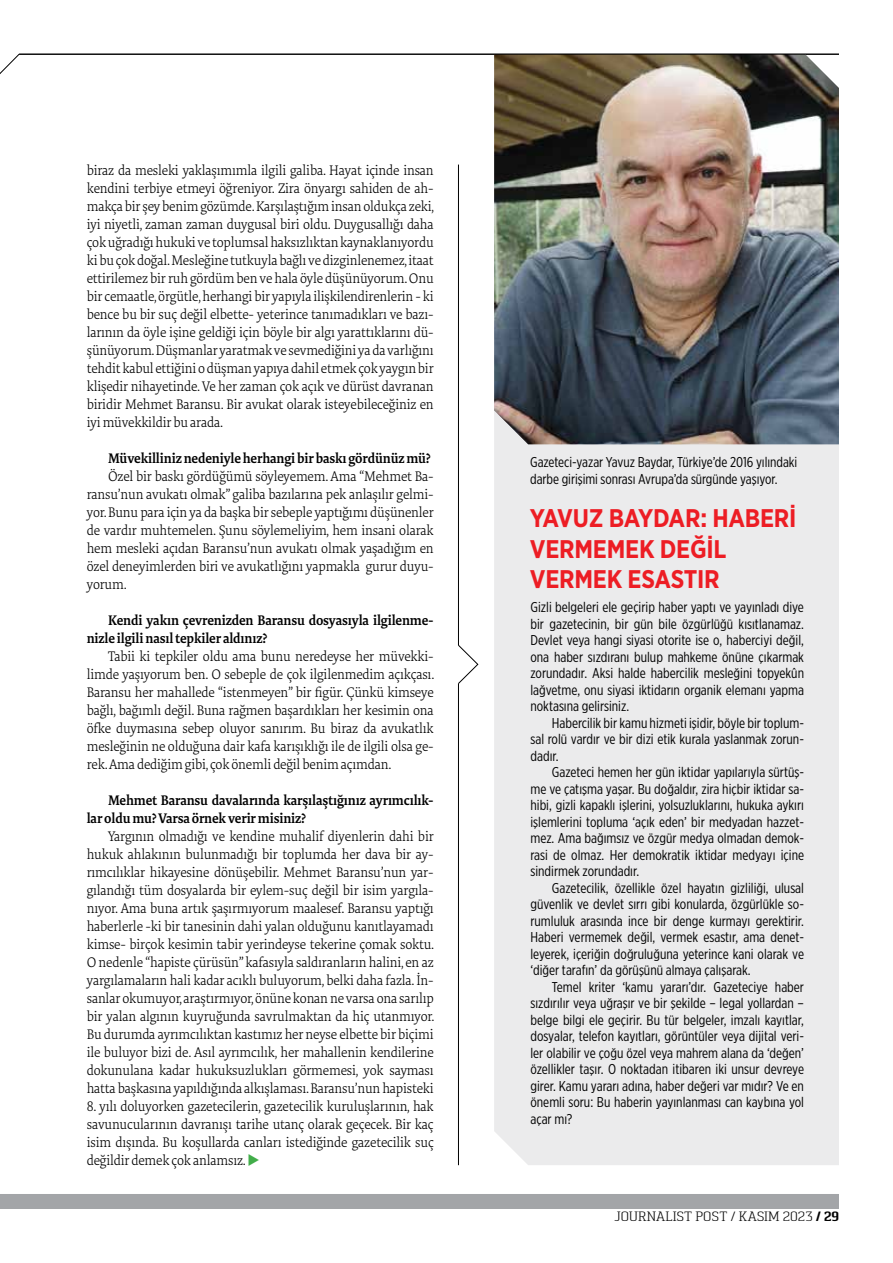
<style>
.page{position:relative;width:893px;height:1263px;background:#fff}
.page>*{position:absolute;margin:0;border:0;box-sizing:border-box;transform-origin:0 0}
.t1{font:700 25.5px/30.6px "Gotham Narrow";letter-spacing:-.01em;color:#ed1d24}
.t2{font:200 14.25px/18px "Tundra Web Pro";letter-spacing:-.015em;color:#000;text-align:justify;scale:.96 1}
.t3{font:14.25px/16.5px "Gotham X Narrow";color:#000;text-align:justify}
.t4{font:600 14.25px/18px "Tundra Web Pro";letter-spacing:-.015em;color:#000;scale:.96 1}
.t5{font:300 13.5px "Pancetta Serif Pro";color:#000}
.s1{color:#41ad49}
.s2{font-weight:700}
</style>
<div class="page">
<svg style="left:0;top:54px;width:19px;height:20px"></svg>
<div style="left:0;top:1194px;width:839px;height:15px;background:#a3a5a8"></div>
<hr style="left:458px;top:683px;width:1px;height:482px;background:#000">
<hr style="left:458px;top:165px;width:1px;height:480px;background:#000">
<svg style="left:458px;top:645px;width:20px;height:39px"></svg>
<div style="left:494px;top:444px;width:345px;height:721px;background:#ebebec"></div>
<img style="left:494px;top:55px;width:345px;height:389px">
<hr style="left:19px;top:54px;width:820px;height:1px;background:#000">
<p class="t2" style="left:87px;top:162px;width:364px">biraz da mesleki yaklaşımımla ilgili galiba. Hayat içinde insan kendini terbiye etmeyi öğreniyor. Zira önyargı sahiden de ah&shy;makça bir şey benim gözümde. Karşılaştığım insan oldukça zeki, iyi niyetli, zaman zaman duygusal biri oldu. Duygusallığı daha çok uğradığı hukuki ve toplumsal haksızlıktan kaynaklanıyordu ki bu çok doğal. Mesleğine tutkuyla bağlı ve dizginlenemez, itaat ettirilemez bir ruh gördüm ben ve hala öyle düşünüyorum. Onu bir cemaatle, örgütle, herhangi bir yapıyla ilişkilendirenlerin - ki bence bu bir suç değil elbette- yeterince tanımadıkları ve bazı&shy;larının da öyle işine geldiği için böyle bir algı yarattıklarını dü&shy;şünüyorum. Düşmanlar yaratmak ve sevmediğini ya da varlığını tehdit kabul ettiğini o düşman yapıya dahil etmek çok yaygın bir klişedir nihayetinde. Ve her zaman çok açık ve dürüst davranan biridir Mehmet Baransu. Bir avukat olarak isteyebileceğiniz en iyi müvekkildir bu arada.</p>
<p class="t4" style="left:108px;top:450px;width:338px">Müvekilliniz nedeniyle herhangi bir baskı gördünüz mü?</p>
<p class="t2" style="left:87px;top:468px;width:363px;text-indent:21px">Özel bir baskı gördüğümü söyleyemem. Ama “Mehmet Ba&shy;ransu’nun avukatı olmak” galiba bazılarına pek anlaşılır gelmi&shy;yor. Bunu para için ya da başka bir sebeple yaptığımı düşünenler de vardır muhtemelen. Şunu söylemeliyim, hem insani olarak hem mesleki açıdan Baransu’nun avukatı olmak yaşadığım en özel deneyimlerden biri ve avukatlığını yapmakla gurur duyu&shy;yorum.</p>
<p class="t4" style="left:87px;top:612px;width:363px;text-indent:21px">Kendi yakın çevrenizden Baransu dosyasıyla ilgilenme&shy;nizle ilgili nasıl tepkiler aldınız?</p>
<p class="t2" style="left:87px;top:648px;width:364px;text-indent:21px">Tabii ki tepkiler oldu ama bunu neredeyse her müvekki&shy;limde yaşıyorum ben. O sebeple de çok ilgilenmedim açıkçası.<br>Baransu her mahallede “istenmeyen” bir figür. Çünkü kimseye bağlı, bağımlı değil. Buna rağmen başardıkları her kesimin ona öfke duymasına sebep oluyor sanırım. Bu biraz da avukatlık mesleğinin ne olduğuna dair kafa karışıklığı ile de ilgili olsa ge&shy;rek. Ama dediğim gibi, çok önemli değil benim açımdan.</p>
<p class="t4" style="left:87px;top:792px;width:363px;text-indent:21px">Mehmet Baransu davalarında karşılaştığınız ayrımcılık&shy;lar oldu mu? Varsa örnek verir misiniz?</p>
<p class="t2" style="left:87px;top:828px;width:364px;text-indent:21px">Yargının olmadığı ve kendine muhalif diyenlerin dahi bir hukuk ahlakının bulunmadığı bir toplumda her dava bir ay&shy;rımcılıklar hikayesine dönüşebilir. Mehmet Baransu’nun yar&shy;gılandığı tüm dosyalarda bir eylem-suç değil bir isim yargıla&shy;nıyor. Ama buna artık şaşırmıyorum maalesef. Baransu yaptığı haberlerle -ki bir tanesinin dahi yalan olduğunu kanıtlayamadı kimse- birçok kesimin tabir yerindeyse tekerine çomak soktu.<br>O nedenle “hapiste çürüsün” kafasıyla saldıranların halini, en az yargılamaların hali kadar acıklı buluyorum, belki daha fazla. İn&shy;sanlar okumuyor, araştırmıyor, önüne konan ne varsa ona sarılıp bir yalan algının kuyruğunda savrulmaktan da hiç utanmıyor.<br>Bu durumda ayrımcılıktan kastımız her neyse elbette bir biçimi ile buluyor bizi de. Asıl ayrımcılık, her mahallenin kendilerine dokunulana kadar hukuksuzlukları görmemesi, yok sayması hatta başkasına yapıldığında alkışlaması. Baransu’nun hapisteki</p>
<p class="t2" style="left:87px;top:1098px;width:363px">8. yılı doluyorken gazetecilerin, gazetecilik kuruluşlarının, hak savunucularının davranışı tarihe utanç olarak geçecek. Bir kaç isim dışında. Bu koşullarda canları istediğinde gazetecilik suç değildir demek çok anlamsız. <span class="s1">◆</span></p>
<p class="t3" style="left:530px;top:454px;width:269px">Gazeteci-yazar Yavuz Baydar, Türkiye’de 2016 yılındaki darbe girişimi sonrası Avrupa’da sürgünde yaşıyor.</p>
<h1 class="t1" style="left:530px;top:502px;width:268px">YAVUZ BAYDAR: HABERİ<br>VERMEMEK DEĞİL<br>VERMEK ESASTIR</h1>
<p class="t3" style="left:530px;top:599px;width:275px">Gizli belgeleri ele geçirip haber yaptı ve yayınladı diye bir gazetecinin, bir gün bile özgürlüğü kısıtlanamaz.<br>Devlet veya hangi siyasi otorite ise o, haberciyi değil, ona haber sızdıranı bulup mahkeme önüne çıkarmak zorundadır. Aksi halde habercilik mesleğini topyekûn lağvetme, onu siyasi iktidarın organik elemanı yapma noktasına gelirsiniz.</p>
<p class="t3" style="left:530px;top:714px;width:275px;text-indent:21px">Habercilik bir kamu hizmeti işidir, böyle bir toplum&shy;sal rolü vardır ve bir dizi etik kurala yaslanmak zorun&shy;dadır.</p>
<p class="t3" style="left:530px;top:764px;width:275px;text-indent:21px">Gazeteci hemen her gün iktidar yapılarıyla sürtüş&shy;me ve çatışma yaşar. Bu doğaldır, zira hiçbir iktidar sa&shy;hibi, gizli kapaklı işlerini, yolsuzluklarını, hukuka aykırı işlemlerini topluma ‘açık eden’ bir medyadan hazzet&shy;mez. Ama bağımsız ve özgür medya olmadan demok&shy;rasi de olmaz. Her demokratik iktidar medyayı içine sindirmek zorundadır.</p>
<p class="t3" style="left:530px;top:879px;width:275px;text-indent:21px">Gazetecilik, özellikle özel hayatın gizliliği, ulusal güvenlik ve devlet sırrı gibi konularda, özgürlükle so&shy;rumluluk arasında ince bir denge kurmayı gerektirir.<br>Haberi vermemek değil, vermek esastır, ama denet&shy;leyerek, içeriğin doğruluğuna yeterince kani olarak ve ‘diğer tarafın’ da görüşünü almaya çalışarak.</p>
<p class="t3" style="left:530px;top:978px;width:275px;text-indent:21px">Temel kriter ‘kamu yararı’dır. Gazeteciye haber sızdırılır veya uğraşır ve bir şekilde – legal yollardan – belge bilgi ele geçirir. Bu tür belgeler, imzalı kayıtlar, dosyalar, telefon kayıtları, görüntüler veya dijital veri&shy;ler olabilir ve çoğu özel veya mahrem alana da ‘değen’ özellikler taşır. O noktadan itibaren iki unsur devreye girer. Kamu yararı adına, haber değeri var mıdır? Ve en önemli soru: Bu haberin yayınlanması can kaybına yol açar mı?</p>
<p class="t5" style="left:615px;top:1209px;width:226px">JOURNALIST POST / KASIM 2023 <span class="s2">/ 29</span></p>
</div>
